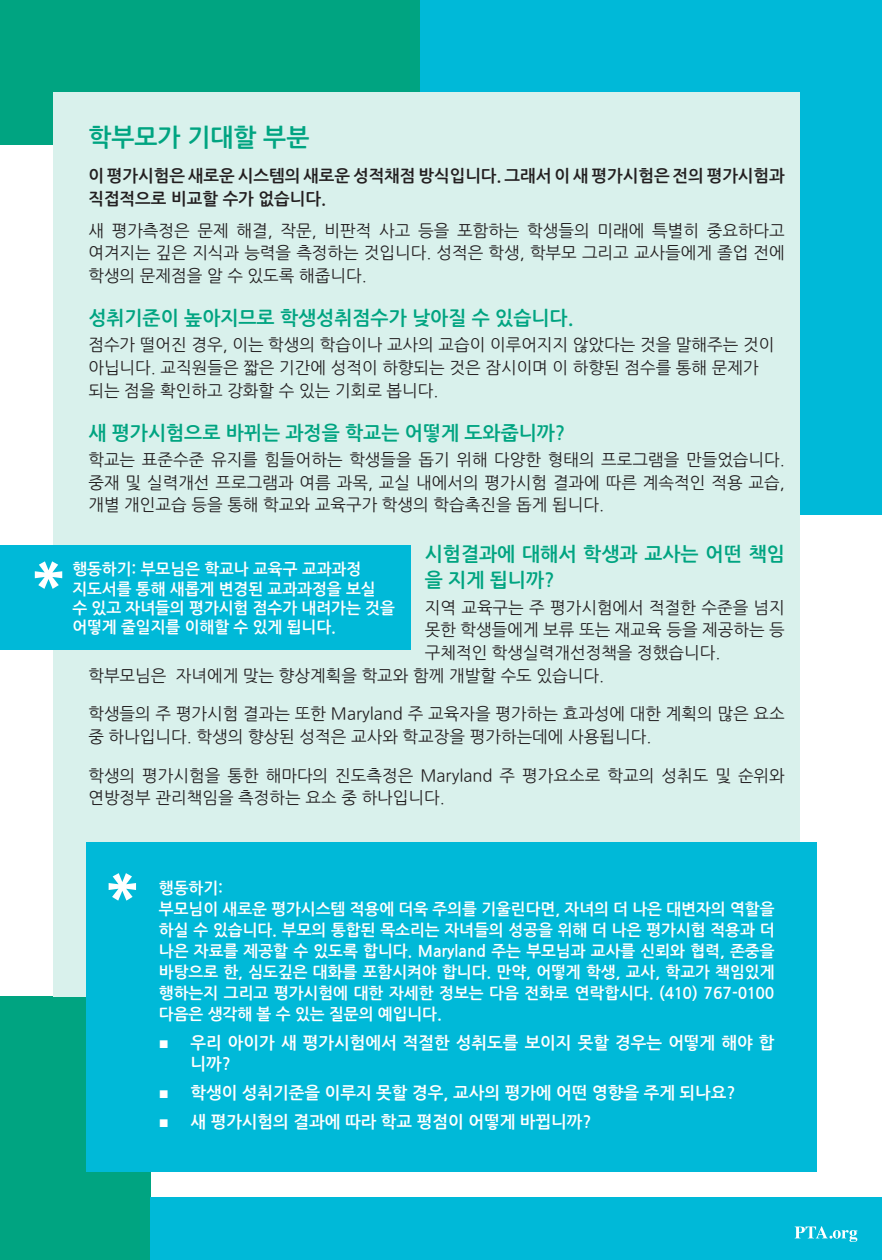
<style>
.page{position:relative;width:882px;height:1260px;background:#fff}
.page>*{position:absolute;margin:0;border:0;box-sizing:border-box;transform-origin:0 0}
.t1{font:24.5px "Nanum Gothic OTF Bold";color:#00a481}
.t2{font:19.25px/26.2px "Nanum Gothic OTF Bold";color:#00a481}
.t3{font:16.62px/22.8px "Nanum Gothic OTF";color:#231f20;text-align:justify}
.t4{font:16.62px/21px "Nanum Gothic OTF Bold";color:#fff}
.t5{font:16.62px/22.8px "Nanum Gothic OTF Bold";color:#231f20}
.t6{font:15.75px/21px "Nanum Gothic OTF Bold";color:#fff;text-align:justify}
.s1{font-family:"Arial"}
</style>
<div class="page">
<div style="left:0;top:997px;width:150px;height:263px;background:#00a481"></div>
<div style="left:150px;top:1197px;width:732px;height:63px;background:#00b9d8"></div>
<div style="left:0;top:0;width:882px;height:144px;background:#00a481"></div>
<div style="left:420px;top:0;width:462px;height:514px;background:#00b9d8"></div>
<div style="left:53px;top:93px;width:746px;height:904px;background:#d9f1ec"></div>
<svg style="left:795px;top:1226px;width:62px;height:16px"></svg>
<div style="left:87px;top:842px;width:730px;height:330px;background:#00b9d8"></div>
<svg style="left:109px;top:873px;width:27px;height:28px"></svg>
<div style="left:0;top:545px;width:411px;height:105px;background:#00b9d8"></div>
<svg style="left:35px;top:561px;width:27px;height:28px"></svg>
<p class="t1" style="left:88px;top:120px;width:222px">학부모가 기대할 부분</p>
<p class="t5" style="left:88px;top:164px;width:698px">이 평가시험은 새로운 시스템의 새로운 성적채점 방식입니다. 그래서 이 새 평가시험은 전의 평가시험과 직접적으로 비교할 수가 없습니다.</p>
<p class="t3" style="left:88px;top:218px;width:698px">새 평가측정은 문제 해결, 작문, 비판적 사고 등을 포함하는 학생들의 미래에 특별히 중요하다고 여겨지는 깊은 지식과 능력을 측정하는 것입니다. 성적은 학생, 학부모 그리고 교사들에게 졸업 전에 학생의 문제점을 알 수 있도록 해줍니다.</p>
<p class="t2" style="left:88px;top:304px;width:487px">성취기준이 높아지므로 학생성취점수가 낮아질 수 있습니다.</p>
<p class="t3" style="left:88px;top:333px;width:687px;text-align:left">점수가 떨어진 경우, 이는 학생의 학습이나 교사의 교습이 이루어지지 않았다는 것을 말해주는 것이 아닙니다. 교직원들은 짧은 기간에 성적이 하향되는 것은 잠시이며 이 하향된 점수를 통해 문제가 되는 점을 확인하고 강화할 수 있는 기회로 봅니다.</p>
<p class="t2" style="left:88px;top:419px;width:479px">새 평가시험으로 바뀌는 과정을 학교는 어떻게 도와줍니까?</p>
<p class="t3" style="left:88px;top:448px;width:698px">학교는 표준수준 유지를 힘들어하는 학생들을 돕기 위해 다양한 형태의 프로그램을 만들었습니다. 중재 및 실력개선 프로그램과 여름 과목, 교실 내에서의 평가시험 결과에 따른 계속적인 적용 교습, 개별 개인교습 등을 통해 학교와 교육구가 학생의 학습촉진을 돕게 됩니다.</p>
<p class="t2" style="left:425px;top:540px;width:362px">시험결과에 대해서 학생과 교사는 어떤 책임 을 지게 됩니까?</p>
<p class="t3" style="left:425px;top:596px;width:362px">지역 교육구는 주 평가시험에서 적절한 수준을 넘지 못한 학생들에게 보류 또는 재교육 등을 제공하는 등 구체적인 학생실력개선정책을 정했습니다.</p>
<p class="t3" style="left:88px;top:664px;width:517px">학부모님은 자녀에게 맞는 향상계획을 학교와 함께 개발할 수도 있습니다.</p>
<p class="t3" style="left:88px;top:702px;width:698px">학생들의 주 평가시험 결과는 또한 Maryland 주 교육자을 평가하는 효과성에 대한 계획의 많은 요소 중 하나입니다. 학생의 향상된 성적은 교사와 학교장을 평가하는데에 사용됩니다.</p>
<p class="t3" style="left:88px;top:764px;width:698px">학생의 평가시험을 통한 해마다의 진도측정은 Maryland 주 평가요소로 학교의 성취도 및 순위와 연방정부 관리책임을 측정하는 요소 중 하나입니다.</p>
<p class="t6" style="left:72px;top:559px;width:324px;line-height:19.2px;text-align:left">행동하기: 부모님은 학교나 교육구 교과과정 지도서를 통해 새롭게 변경된 교과과정을 보실<br>수 있고 자녀들의 평가시험 점수가 내려가는 것을 어떻게 줄일지를 이해할 수 있게 됩니다.</p>
<p class="t6" style="left:159px;top:877px;width:65px">행동하기:</p>
<p class="t6" style="left:159px;top:898px;width:617px">부모님이 새로운 평가시스템 적용에 더욱 주의를 기울린다면, 자녀의 더 나은 대변자의 역할을 하실 수 있습니다. 부모의 통합된 목소리는 자녀들의 성공을 위해 더 나은 평가시험 적용과 더 나은 자료를 제공할 수 있도록 합니다. Maryland 주는 부모님과 교사를 신뢰와 협력, 존중을 바탕으로 한, 심도깊은 대화를 포함시켜야 합니다. 만약, 어떻게 학생, 교사, 학교가 책임있게 행하는지 그리고 평가시험에 대한 자세한 정보는 다음 전화로 연락합시다. (410) 767-0100 다음은 생각해 볼 수 있는 질문의 예입니다.</p>
<p class="t4" style="left:190px;top:1032px;width:586px;text-indent:-32px"><span class="s1">■</span> 우리 아이가 새 평가시험에서 적절한 성취도를 보이지 못할 경우는 어떻게 해야 합 니까?</p>
<p class="t4" style="left:159px;top:1082px;width:578px"><span class="s1">■</span> 학생이 성취기준을 이루지 못할 경우, 교사의 평가에 어떤 영향을 주게 되나요?</p>
<p class="t4" style="left:159px;top:1111px;width:434px"><span class="s1">■</span> 새 평가시험의 결과에 따라 학교 평점이 어떻게 바뀝니까?</p>
</div>
